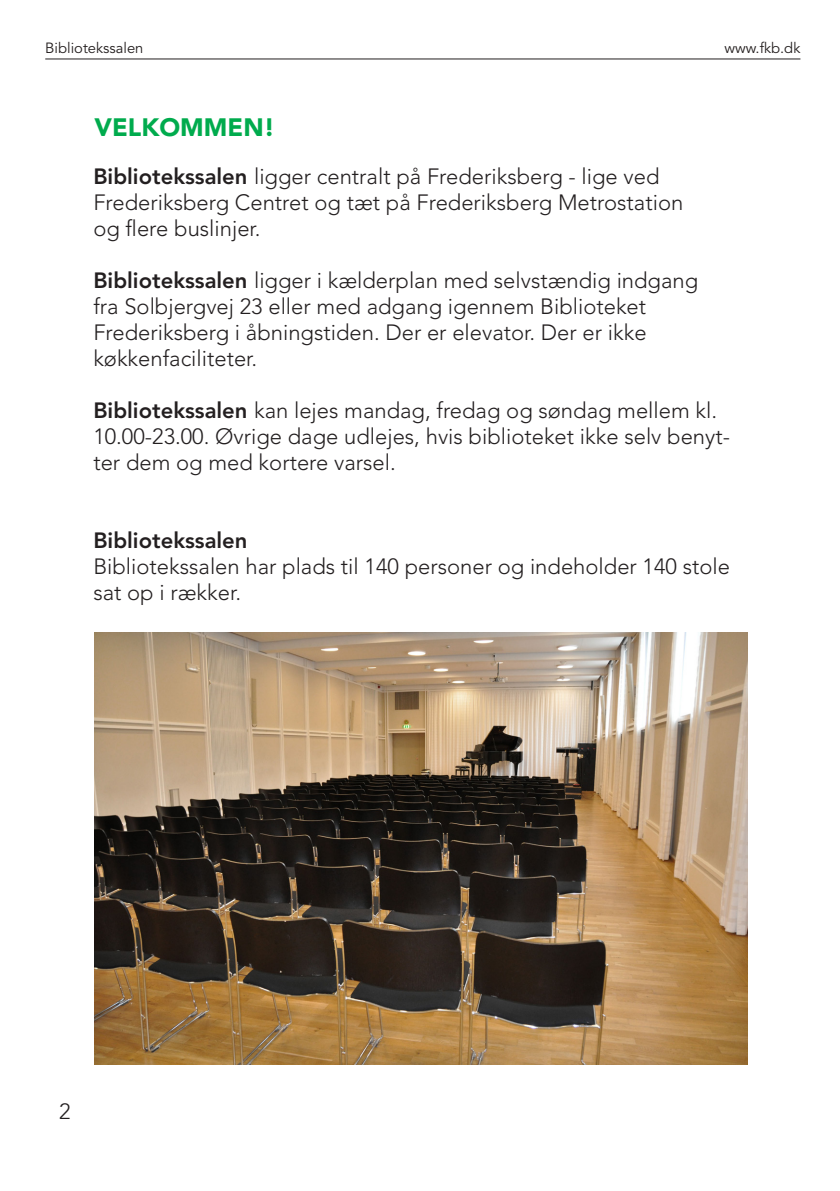
<style>
.page{position:relative;width:840px;height:1191px;background:#fff}
.page>*{position:absolute;margin:0;border:0;box-sizing:border-box;transform-origin:0 0}
.Rubrik_01{font:900 25px "Avenir LT Std";color:#00ab4d}
.Brød{font:300 22px/26px "Avenir LT Std";color:#231f20}
.Brød-2{font:800 22px "Avenir LT Std";color:#231f20}
.Konsultativ_venstre{font:14.8px "Avenir LT Std";color:#252020}
.Konsultativ_højre{font:14.8px "Avenir LT Std";color:#252020}
.s1{font-weight:800}
</style>
<div class="page">
<hr style="left:45px;top:59px;width:755px;height:1px;background:#231f20">
<img style="left:94px;top:632px;width:652px;height:432px">
<p class="Konsultativ_venstre" style="left:45px;top:39px;width:100px">Bibliotekssalen</p>
<p class="Konsultativ_højre" style="left:724px;top:39px;width:78px">www.fkb.dk</p>
<p class="Rubrik_01" style="left:94px;top:112px;width:182px">VELKOMMEN!</p>
<p class="Brød" style="left:93px;top:163px;width:567px"><span class="s1">Bibliotekssalen</span> ligger centralt på Frederiksberg - lige ved</p>
<p class="Brød" style="left:93px;top:189px;width:591px">Frederiksberg Centret og tæt på Frederiksberg Metrostation og flere buslinjer.</p>
<p class="Brød" style="left:93px;top:267px;width:606px"><span class="s1">Bibliotekssalen</span> ligger i kælderplan med selvstændig indgang fra Solbjergvej 23 eller med adgang igennem Biblioteket</p>
<p class="Brød" style="left:93px;top:319px;width:554px">Frederiksberg i åbningstiden. Der er elevator. Der er ikke</p>
<p class="Brød" style="left:93px;top:345px;width:165px">køkkenfaciliteter.</p>
<p class="Brød" style="left:93px;top:397px;width:637px"><span class="s1">Bibliotekssalen</span> kan lejes mandag, fredag og søndag mellem kl.<br>10.00-23.00. Øvrige dage udlejes, hvis biblioteket ikke selv benyt&shy;ter dem og med kortere varsel.</p>
<p class="Brød-2" style="left:93px;top:527px;width:156px">Bibliotekssalen</p>
<p class="Brød" style="left:93px;top:553px;width:637px">Bibliotekssalen har plads til 140 personer og indeholder 140 stole sat op i rækker.</p>
<p class="Brød" style="left:59px;top:1098px;width:13px">2</p>
</div>
